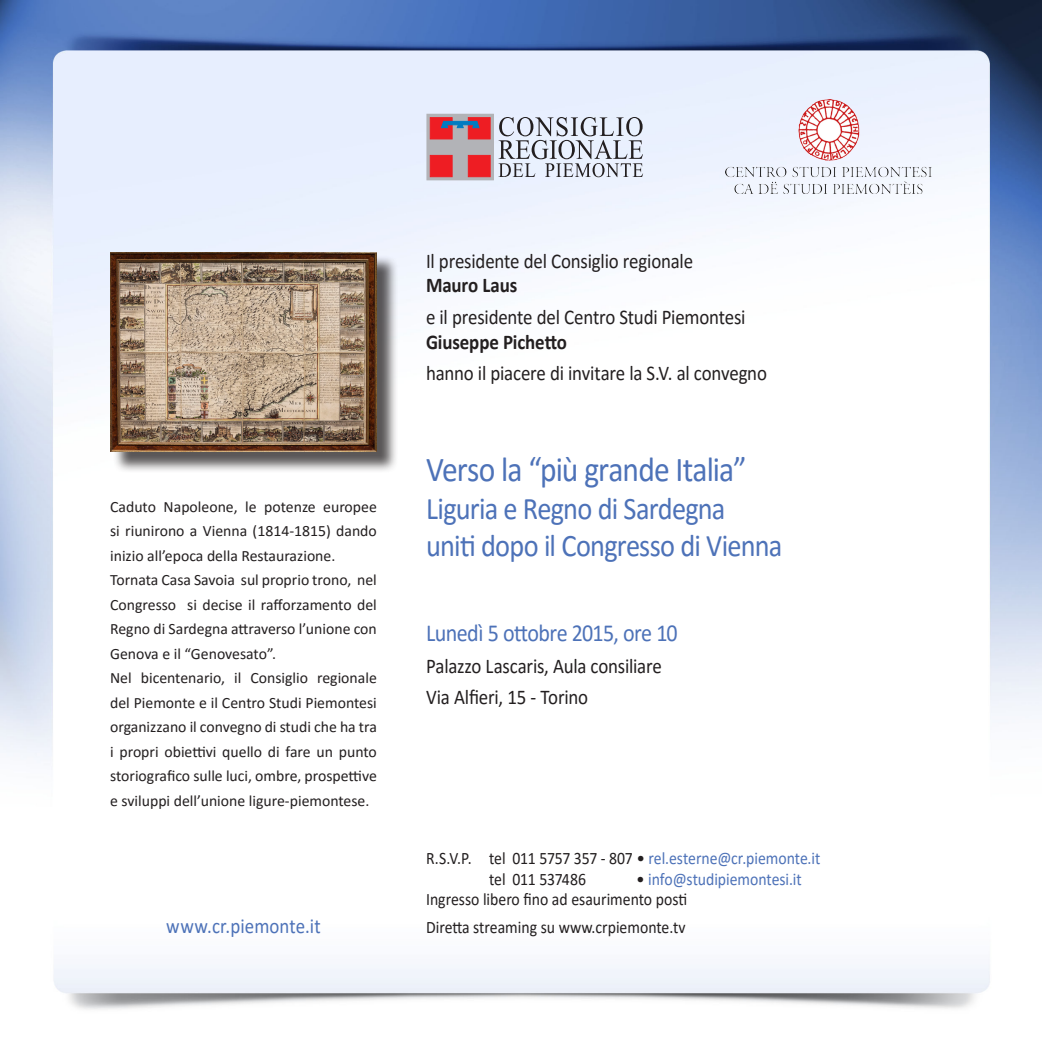
<style>
.page{position:relative;width:1042px;height:1042px;background:#fff}
.page>*{position:absolute;margin:0;border:0;box-sizing:border-box;transform-origin:0 0}
.t1{font:35px "Calibri";letter-spacing:-.03em;color:#4d72b8;scale:.9 1}
.t2{font:31.5px "Calibri";letter-spacing:-.025em;color:#4d72b8;scale:.9 1}
.t3{font:24.5px "Calibri";letter-spacing:-.025em;color:#4d72b8;scale:.9 1}
.t4{font:21px "Calibri";letter-spacing:-.01em;color:#231f20;scale:.9 1}
.t5{font:700 21px "Calibri";letter-spacing:-.005em;color:#231f20;scale:.9 1}
.t6{font:21px "Calibri";letter-spacing:.005em;color:#4d72b8;scale:.9 1}
.t7{font:17.5px "Calibri";color:#231f20;scale:.9 1}
.t8{font:17.5px "Calibri";letter-spacing:-.005em;color:#4d72b8;scale:.9 1}
.t9{font:15.75px/24.5px "Calibri";color:#231f20;text-align:justify}
.s1{color:#4d72b8}
.s2{color:#231f20}
</style>
<div class="page">
<img style="left:0;top:0;width:1042px;height:1010px">
<svg style="left:428px;top:116px;width:64px;height:62px;background:#b5aaae"></svg>
<div style="left:426px;top:114px;width:68px;height:66px;border:1px solid #b2b3b7"></div>
<div style="left:468px;top:155px;width:22px;height:22px;background:#ee1d23"></div>
<div style="left:430px;top:155px;width:22px;height:22px;background:#ee1d23"></div>
<div style="left:430px;top:117px;width:22px;height:22px;background:#ee1d23;border:1px solid #ee1d23"></div>
<div style="left:468px;top:117px;width:22px;height:22px;background:#ee1d23;border:1px solid #ee1d23"></div>
<svg style="left:440px;top:120px;width:40px;height:9px"></svg>
<svg style="left:498px;top:117px;width:145px;height:60px;background:#bcc1cb"></svg>
<div style="left:113px;top:255px;width:286px;height:218px;background:#231f20;opacity:.75"></div>
<img style="left:110px;top:252px;width:267px;height:200px">
<img style="left:725px;top:100px;width:207px;height:94px">
<p class="t9" style="left:110px;top:494px;width:268px">Caduto Napoleone, le potenze europee si riunirono a Vienna (1814-1815) dando inizio all’epoca della Restaurazione.</p>
<p class="t9" style="left:110px;top:567px;width:268px">Tornata Casa Savoia sul proprio trono, nel Congresso si decise il rafforzamento del Regno di Sardegna attraverso l’unione con Genova e il “Genovesato”.</p>
<p class="t9" style="left:110px;top:665px;width:268px">Nel bicentenario, il Consiglio regionale del Piemonte e il Centro Studi Piemontesi organizzano il convegno di studi che ha tra i propri obiettivi quello di fare un punto storiografico sulle luci, ombre, prospettive e sviluppi dell’unione ligure-piemontese.</p>
<p class="t4" style="left:426px;top:246px;width:298px">Il presidente del Consiglio regionale</p>
<p class="t5" style="left:426px;top:271px;width:103px">Mauro Laus</p>
<p class="t4" style="left:426px;top:302px;width:356px">e il presidente del Centro Studi Piemontesi</p>
<p class="t5" style="left:426px;top:327px;width:158px">Giuseppe Pichetto</p>
<p class="t4" style="left:426px;top:358px;width:380px">hanno il piacere di invitare la S.V. al convegno</p>
<p class="t1" style="left:426px;top:445px;width:358px">Verso la “più grande Italia”</p>
<p class="t2" style="left:426px;top:486px;width:334px">Liguria e Regno di Sardegna</p>
<p class="t2" style="left:426px;top:524px;width:397px">uniti dopo il Congresso di Vienna</p>
<p class="t3" style="left:426px;top:616px;width:281px">Lunedì 5 ottobre 2015, ore 10</p>
<p class="t4" style="left:426px;top:651px;width:263px">Palazzo Lascaris, Aula consiliare</p>
<p class="t4" style="left:426px;top:683px;width:182px">Via Alfieri, 15 - Torino</p>
<p class="t7" style="left:426px;top:846px;width:440px">R.S.V.P. tel 011 5757 357 - 807 • <span class="s1">rel.esterne@cr.piemonte.it</span></p>
<p class="t7" style="left:489px;top:867px;width:109px">tel 011 537486</p>
<p class="t8" style="left:636px;top:867px;width:186px"><span class="s2">•</span> info@studipiemontesi.it</p>
<p class="t7" style="left:426px;top:887px;width:292px">Ingresso libero fino ad esaurimento posti</p>
<p class="t6" style="left:166px;top:911px;width:173px">www.cr.piemonte.it</p>
<p class="t7" style="left:426px;top:914px;width:290px">Diretta streaming su www.crpiemonte.tv</p>
</div>
